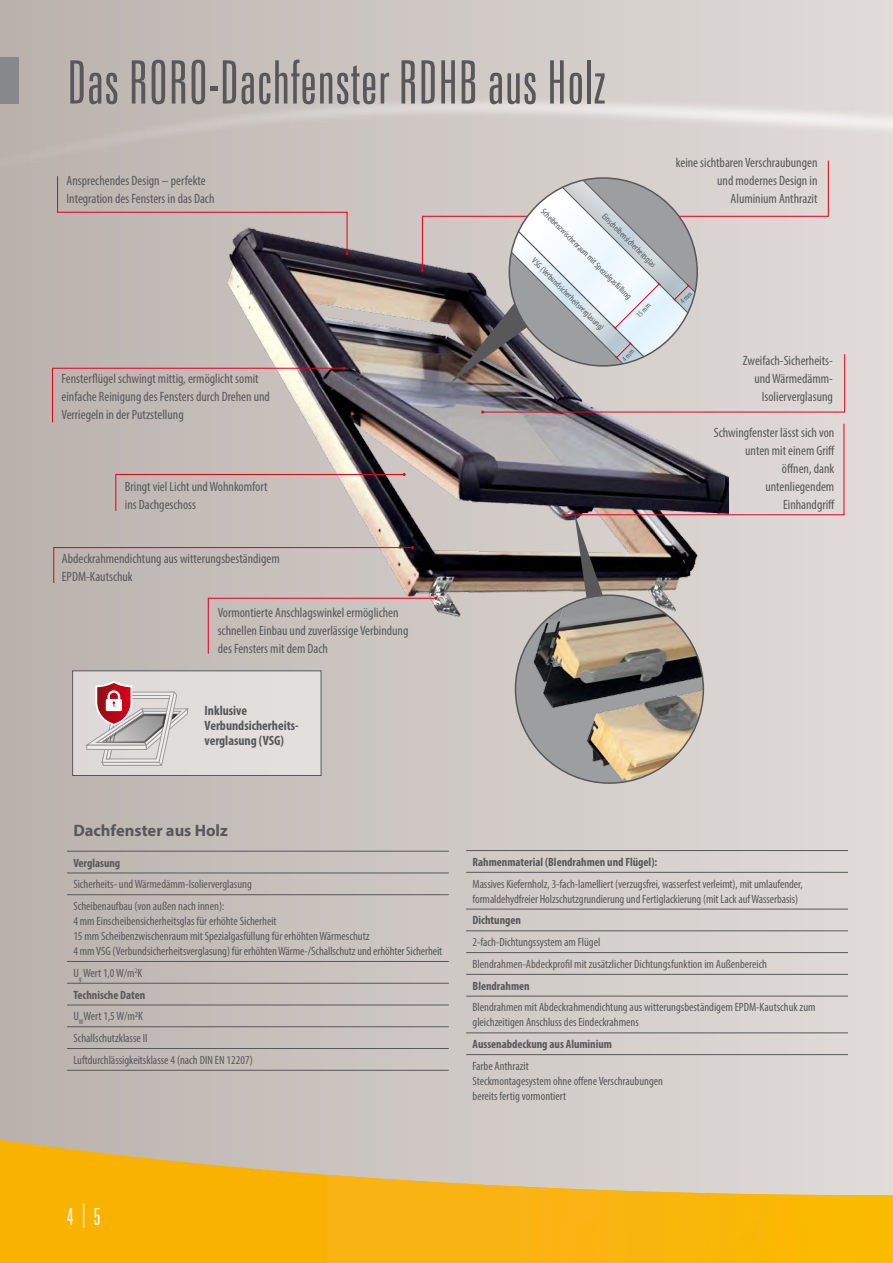
<style>
.page{position:relative;width:893px;height:1263px;background:#fff}
.page>*{position:absolute;margin:0;border:0;box-sizing:border-box;transform-origin:0 0}
.t1{font:300 extra-condensed 60px "Zurich BT";color:#58585a}
.t2{font:300 extra-condensed 24px "Zurich BT";color:#fff}
.t3{font:700 16.5px "Myriad Pro";color:#58585a}
.t4{font:condensed 13.5px/18px "Myriad Pro";color:#58585a}
.t5{font:700 condensed 13.5px/15px "Myriad Pro";color:#575859}
.t6{font:condensed 12px/21.8px "Myriad Pro";color:#58585a}
.t7{font:700 condensed 12px "Myriad Pro";color:#58585a}
.t8{font:condensed 8.85px "Myriad Pro";color:#58585a}
.t9{font:condensed 7.8px "Myriad Pro";color:#58585a}
.s1{font-weight:700}
</style>
<div class="page">
<div style="left:0;top:0;width:893px;height:1263px;background:linear-gradient(to right,#bab2ad,#e1ddda)"></div>
<img style="left:195px;top:432px;width:533px;height:195px">
<hr style="left:208px;top:598px;width:228px;height:1px;background:#e2001a">
<hr style="left:208px;top:598px;width:1px;height:56px;background:#e2001a">
<hr style="left:53px;top:547px;width:359px;height:1px;background:#e2001a">
<hr style="left:53px;top:548px;width:1px;height:35px;background:#e2001a">
<hr style="left:115px;top:474px;width:289px;height:1px;background:#e2001a">
<hr style="left:115px;top:474px;width:1px;height:37px;background:#e2001a">
<hr style="left:564px;top:514px;width:280px;height:1px;background:#e2001a">
<hr style="left:844px;top:424px;width:1px;height:91px;background:#e2001a">
<svg style="left:574px;top:512px;width:57px;height:90px"></svg>
<img style="left:515px;top:595px;width:188px;height:188px;border-radius:94px">
<img style="left:0;top:0;width:893px;height:432px">
<div style="left:0;top:57px;width:19px;height:47px;background:#87888a"></div>
<svg style="left:0;top:1137px;width:893px;height:126px;fill:#f9b200"></svg>
<img style="left:327px;top:1138px;width:566px;height:125px">
<hr style="left:67px;top:851px;width:382px;height:1px;background:#58585a">
<hr style="left:67px;top:873px;width:382px;height:1px;background:#58585a">
<hr style="left:67px;top:894px;width:382px;height:1px;background:#58585a">
<hr style="left:67px;top:961px;width:382px;height:1px;background:#58585a">
<hr style="left:67px;top:983px;width:382px;height:1px;background:#58585a">
<hr style="left:67px;top:1005px;width:382px;height:1px;background:#58585a">
<hr style="left:67px;top:1026px;width:382px;height:1px;background:#58585a">
<hr style="left:67px;top:1048px;width:382px;height:1px;background:#58585a">
<hr style="left:67px;top:1070px;width:382px;height:1px;background:#58585a">
<hr style="left:466px;top:850px;width:382px;height:1px;background:#58585a">
<hr style="left:466px;top:872px;width:382px;height:1px;background:#58585a">
<hr style="left:466px;top:909px;width:382px;height:1px;background:#58585a">
<hr style="left:466px;top:930px;width:382px;height:1px;background:#58585a">
<hr style="left:466px;top:952px;width:382px;height:1px;background:#58585a">
<hr style="left:466px;top:974px;width:382px;height:1px;background:#58585a">
<hr style="left:466px;top:996px;width:382px;height:1px;background:#58585a">
<hr style="left:466px;top:1032px;width:382px;height:1px;background:#58585a">
<hr style="left:466px;top:1054px;width:382px;height:1px;background:#58585a">
<div style="left:73px;top:671px;width:248px;height:104px;background:#e1dedb"></div>
<div style="left:72px;top:670px;width:249px;height:106px;border:1px solid #58585a"></div>
<svg style="left:85px;top:681px;width:104px;height:85px"></svg>
<svg style="left:450px;top:178px;width:247px;height:205px"></svg>
<h1 class="t1" style="left:67px;top:50px;width:540px">Das RORO-Dachfenster RDHB aus Holz</h1>
<p class="t4" style="left:67px;top:171px;width:149px">Ansprechendes Design – perfekte<br>Integration des Fensters in das Dach</p>
<p class="t4" style="left:62px;top:369px;width:210px">Fensterflügel schwingt mittig, ermöglicht somit einfache Reinigung des Fensters durch Drehen und<br>Verriegeln in der Putzstellung</p>
<p class="t4" style="left:125px;top:477px;width:144px">Bringt viel Licht und Wohnkomfort ins Dachgeschoss</p>
<p class="t4" style="left:62px;top:549px;width:219px">Abdeckrahmendichtung aus witterungsbeständigem<br>EPDM-Kautschuk</p>
<p class="t4" style="left:218px;top:603px;width:192px">Vormontierte Anschlagswinkel ermöglichen schnellen Einbau und zuverlässige Verbindung des Fensters mit dem Dach</p>
<p class="t5" style="left:205px;top:703px;width:96px">Inklusive<br>Verbundsicherheits&shy;verglasung (VSG)</p>
<p class="t8" style="left:546px;top:206px;width:126px;rotate:45deg">Scheibenzwischenraum mit Spezialgasfüllung</p>
<p class="t8" style="left:607px;top:211px;width:74px;rotate:45deg">Einscheibensicherheitsglas</p>
<p class="t8" style="left:537px;top:255px;width:100px;rotate:45deg">VSG (Verbundsicherheitsverglasung)</p>
<p class="t9" style="left:634px;top:312px;width:18px;rotate:-45deg">15 mm</p>
<p class="t4" style="left:676px;top:153px;width:143px;text-align:right">keine sichtbaren Verschraubungen und modernes Design in<br>Aluminium Anthrazit</p>
<p class="t4" style="left:743px;top:351px;width:92px;text-align:right">Zweifach-Sicherheits&shy;und Wärmedämm-<br>Isolierverglasung</p>
<p class="t4" style="left:714px;top:423px;width:123px;text-align:right">Schwingfenster lässt sich von unten mit einem Griff öffnen, dank untenliegendem<br>Einhandgriff</p>
<h3 class="t3" style="left:73px;top:820px;width:156px">Dachfenster aus Holz</h3>
<p class="t7" style="left:73px;top:855px;width:48px">Verglasung</p>
<p class="t6" style="left:73px;top:873px;width:180px">Sicherheits- und Wärmedämm-Isolierverglasung<br>Scheibenaufbau (von außen nach innen):</p>
<p class="t6" style="left:73px;top:913px;width:371px;line-height:15px">4 mm Einscheibensicherheitsglas für erhöhte Sicherheit<br>15 mm Scheibenzwischenraum mit Spezialgasfüllung für erhöhten Wärmeschutz<br>4 mm VSG (Verbundsicherheitsverglasung) für erhöhten Wärme-/Schallschutz und erhöhter Sicherheit</p>
<p class="t6" style="left:73px;top:962px;width:181px">U<sub>g</sub> Wert 1,0 W/m<sup>2</sup>K<br><span class="s1">Technische Daten<br></span>U<sub>W</sub>Wert 1,5 W/m2K<br>Schallschutzklasse II<br>Luftdurchlässigkeitsklasse 4 (nach DIN EN 12207)</p>
<p class="t7" style="left:472px;top:854px;width:186px">Rahmenmaterial (Blendrahmen und Flügel):</p>
<p class="t6" style="left:472px;top:876px;width:332px;line-height:15px">Massives Kiefernholz, 3-fach-lamelliert (verzugsfrei, wasserfest verleimt), mit umlaufender, formaldehydfreier Holzschutzgrundierung und Fertiglackierung (mit Lack auf Wasserbasis)</p>
<p class="t7" style="left:472px;top:913px;width:50px">Dichtungen</p>
<p class="t6" style="left:472px;top:931px;width:296px">2-fach-Dichtungssystem am Flügel<br>Blendrahmen-Abdeckprofil mit zusätzlicher Dichtungsfunktion im Außenbereich</p>
<p class="t7" style="left:472px;top:978px;width:59px">Blendrahmen</p>
<p class="t6" style="left:472px;top:1000px;width:344px;line-height:15px">Blendrahmen mit Abdeckrahmendichtung aus witterungsbeständigem EPDM-Kautschuk zum gleichzeitigen Anschluss des Eindeckrahmens</p>
<p class="t7" style="left:472px;top:1037px;width:141px">Aussenabdeckung aus Aluminium</p>
<p class="t6" style="left:472px;top:1058px;width:192px;line-height:15px">Farbe Anthrazit<br>Steckmontagesystem ohne offene Verschraubungen bereits fertig vormontiert</p>
<h2 class="t2" style="left:67px;top:1203px;width:36px">4 | 5</h2>
</div>
